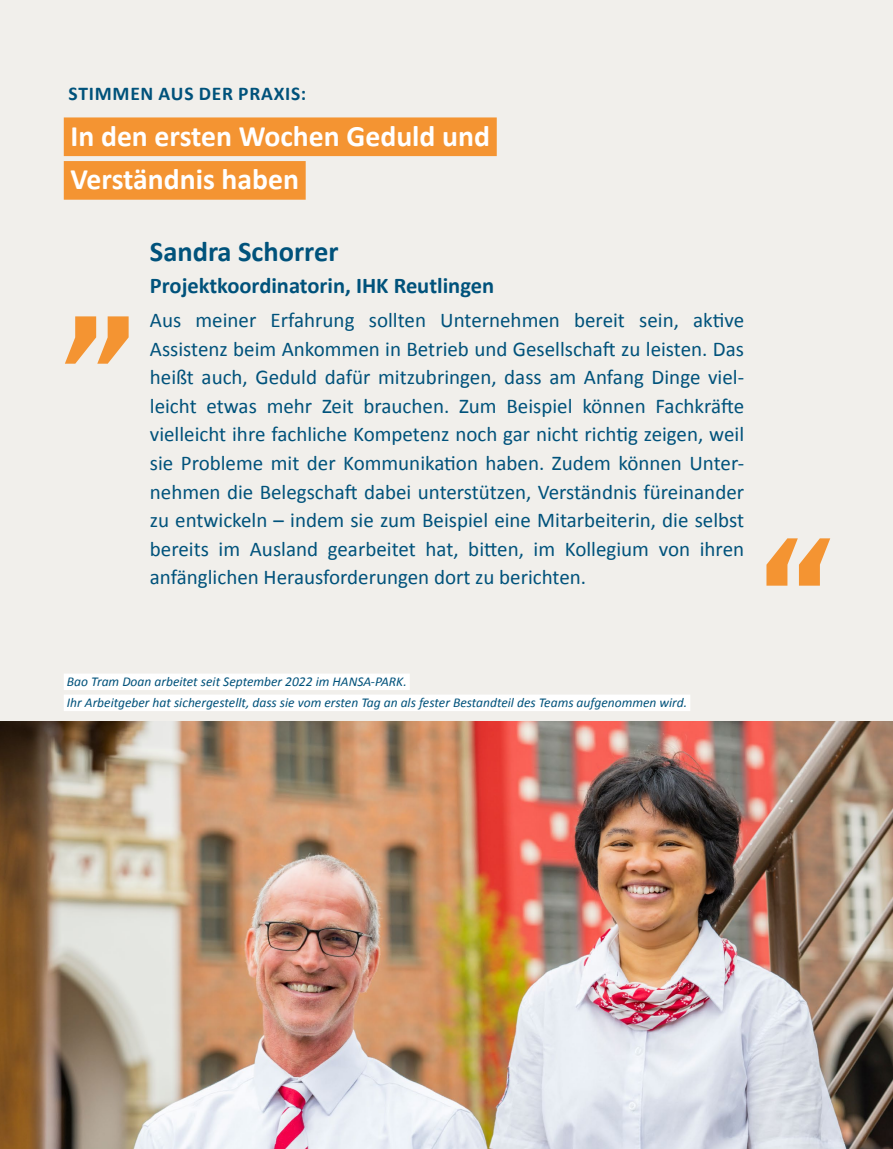
<style>
.page{position:relative;width:893px;height:1149px;background:#fff}
.page>*{position:absolute;margin:0;border:0;box-sizing:border-box;transform-origin:0 0}
.t1{font:700 29.7px/43.5px "Calibri";color:#fff}
.t2{font:700 28.5px "Calibri";color:#00527b}
.t3{font:700 22.5px "Calibri";color:#00527b}
.t4{font:21px/28.5px "Calibri";color:#00527b;text-align:justify}
.t5{font:700 19.5px "Calibri";letter-spacing:.04em;color:#00527b}
.t6{font:italic 13.5px/21px "Calibri";color:#00527b}
</style>
<div class="page">
<div style="left:0;top:0;width:893px;height:1148px;background:#f1efeb"></div>
<img style="left:0;top:721px;width:892px;height:427px">
<svg style="left:65px;top:316px;width:64px;height:47px"></svg>
<svg style="left:766px;top:538px;width:64px;height:47px"></svg>
<div style="left:64px;top:117px;width:433px;height:39px;background:#f49432"></div>
<div style="left:64px;top:161px;width:242px;height:39px;background:#f49432"></div>
<div style="left:64px;top:673px;width:346px;height:17px;background:#fff"></div>
<div style="left:64px;top:694px;width:626px;height:17px;background:#fff"></div>
<p class="t5" style="left:69px;top:81px;width:239px">STIMMEN AUS DER PRAXIS:</p>
<h1 class="t1" style="left:70px;top:114px;width:421px">In den ersten Wochen Geduld und<br>Verständnis haben</h1>
<h2 class="t2" style="left:150px;top:233px;width:190px">Sandra Schorrer</h2>
<p class="t3" style="left:150px;top:270px;width:346px">Projektkoordinatorin, IHK Reutlingen</p>
<p class="t4" style="left:150px;top:306px;width:596px">Aus meiner Erfahrung sollten Unternehmen bereit sein, aktive Assistenz beim Ankommen in Betrieb und Gesellschaft zu leisten. Das heißt auch, Geduld dafür mitzubringen, dass am Anfang Dinge viel&shy;leicht etwas mehr Zeit brauchen. Zum Beispiel können Fachkräfte vielleicht ihre fachliche Kompetenz noch gar nicht richtig zeigen, weil sie Probleme mit der Kommunikation haben. Zudem können Unter&shy;nehmen die Belegschaft dabei unterstützen, Verständnis füreinander zu entwickeln – indem sie zum Beispiel eine Mitarbeiterin, die selbst bereits im Ausland gearbeitet hat, bitten, im Kollegium von ihren anfänglichen Herausforderungen dort zu berichten.</p>
<p class="t6" style="left:67px;top:670px;width:622px">Bao Tram Doan arbeitet seit September 2022 im HANSA-PARK.<br>Ihr Arbeitgeber hat sichergestellt, dass sie vom ersten Tag an als fester Bestandteil des Teams aufgenommen wird.</p>
</div>
